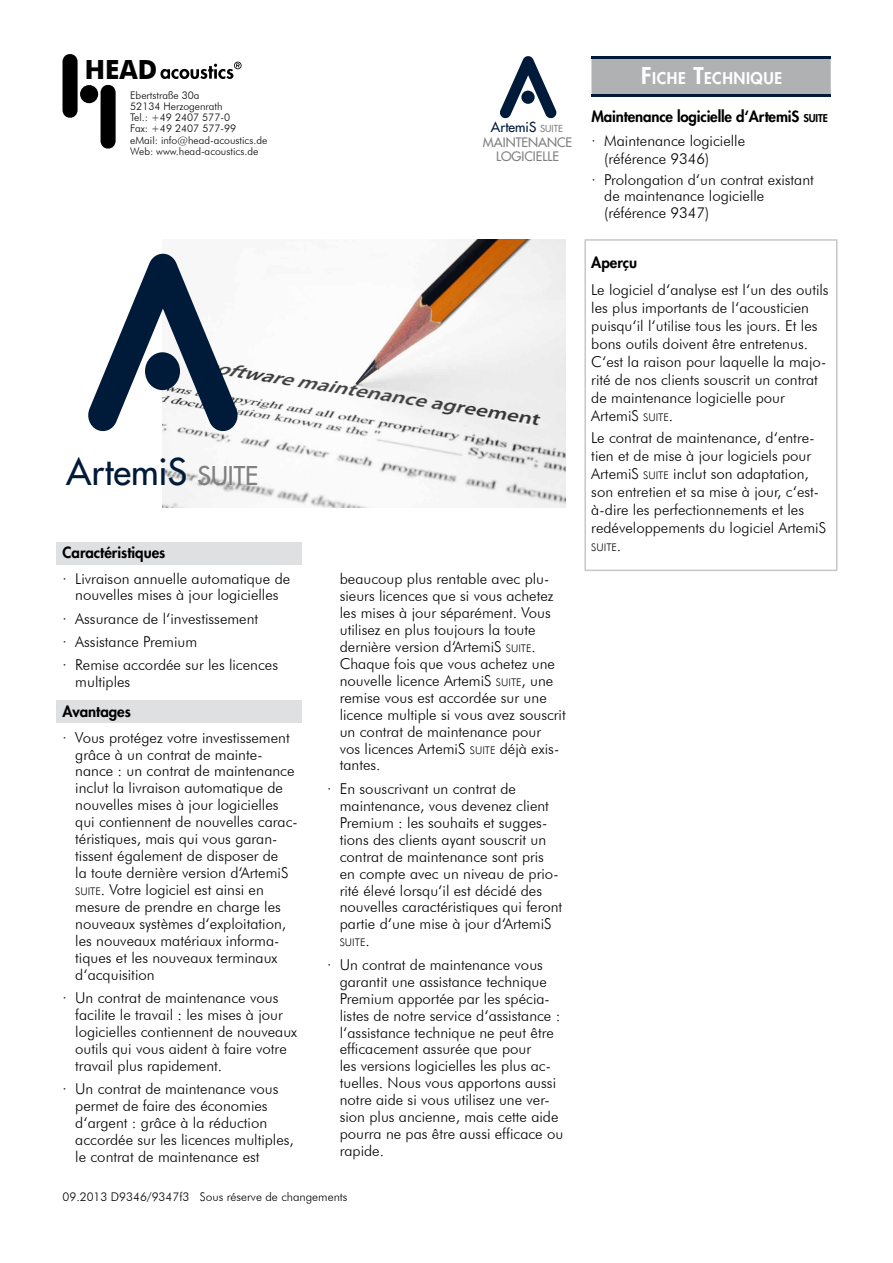
<style>
.page{position:relative;width:893px;height:1263px;background:#fff}
.page>*{position:absolute;margin:0;border:0;box-sizing:border-box;transform-origin:0 0}
.t1{font:36px "Futura";color:#001a39}
.t2{font:700 26.4px "Futura BT";color:#000;scale:.96 1}
.t3{font:800 15.75px "Futura";letter-spacing:.035em;color:#fff}
.t4{font:300 15px/17px "Futura BT";color:#000}
.t5{font:800 15px "Futura";color:#000}
.t6{font:13.5px "Futura";color:#001a39}
.t7{font:12.75px/13.5px "Futura";color:#808080;text-align:center}
.t8{font:300 12px "Futura BT";color:#000}
.t9{font:300 10.5px/11.2px "Futura BT";color:#000}
.t10{font:300 10.5px "Futura BT";color:#000}
.s1{font-size:9.45px;color:#808080}
.s2{font-size:25.2px;color:#808080}
.s3{font-size:10.5px}
.s4{font-size:15px}
.s5{font-size:22.5px}
</style>
<div class="page">
<div style="left:584px;top:239px;width:253px;height:332px;border:2px solid #c6c7c8"></div>
<div style="left:56px;top:700px;width:245px;height:23px;background:#dfe0e1"></div>
<div style="left:56px;top:542px;width:246px;height:22px;background:#dfe0e1"></div>
<svg style="left:101px;top:84px;width:15px;height:65px"></svg>
<svg style="left:63px;top:54px;width:15px;height:64px"></svg>
<div style="left:80px;top:85px;width:18px;height:18px;background:#000;border-radius:50%"></div>
<svg style="left:160px;top:62px;width:82px;height:17px"></svg>
<svg style="left:500px;top:56px;width:57px;height:63px"></svg>
<img style="left:163px;top:239px;width:403px;height:269px">
<svg style="left:88px;top:254px;width:152px;height:179px"></svg>
<div style="left:591px;top:58px;width:240px;height:37px;background:#b0b1b3"></div>
<hr style="left:591px;top:95px;width:240px;height:2px;background:#001a39">
<hr style="left:591px;top:56px;width:240px;height:2px;background:#001a39">
<h2 class="t2" style="left:85px;top:54px;width:77px">HEAD</h2>
<p class="t9" style="left:130px;top:89px;width:139px">Ebertstraße 30a<br>52134 Herzogenrath<br>Tel.: +49 2407 577-0<br>Fax: +49 2407 577-99<br>eMail: info@head-acoustics.de<br>Web: www.head-acoustics.de</p>
<p class="t6" style="left:491px;top:118px;width:74px">ARTEMIS <span class="s1">SUITE</span></p>
<p class="t7" style="left:483px;top:135px;width:91px">MAINTENANCE<br>LOGICIELLE</p>
<h1 class="t1" style="left:66px;top:449px;width:194px">ARTEMIS <span class="s2">SUITE</span></h1>
<p class="t5" style="left:63px;top:542px;width:104px">Caractéristiques</p>
<p class="t4" style="left:63px;top:570px;width:229px;text-align:center">· Livraison annuelle automatique de nouvelles mises à jour logicielles</p>
<p class="t4" style="left:63px;top:607px;width:217px;line-height:23.4px">· Assurance de l‘investissement<br>· Assistance Premium<br>· Remise accordée sur les licences</p>
<p class="t4" style="left:75px;top:673px;width:57px">multiples</p>
<p class="t5" style="left:63px;top:701px;width:70px">Avantages</p>
<p class="t4" style="left:75px;top:729px;width:224px;text-indent:-13px">· Vous protégez votre investissement grâce à un contrat de mainte&shy;nance : un contrat de maintenance inclut la livraison automatique de nouvelles mises à jour logicielles qui contiennent de nouvelles carac&shy;téristiques, mais qui vous garan&shy;tissent également de disposer de<br>la toute dernière version d‘ArtemiS<br><span class="s3">SUITE</span>. Votre logiciel est ainsi en mesure de prendre en charge les nouveaux systèmes d‘exploitation, les nouveaux matériaux informa&shy;tiques et les nouveaux terminaux d‘acquisition</p>
<p class="t4" style="left:75px;top:989px;width:223px;text-indent:-13px">· Un contrat de maintenance vous facilite le travail : les mises à jour logicielles contiennent de nouveaux outils qui vous aident à faire votre travail plus rapidement.</p>
<p class="t4" style="left:75px;top:1080px;width:220px;text-indent:-13px">· Un contrat de maintenance vous permet de faire des économies d‘argent : grâce à la réduction accordée sur les licences multiples, le contrat de maintenance est</p>
<p class="t4" style="left:340px;top:570px;width:228px">beaucoup plus rentable avec plu&shy;sieurs licences que si vous achetez les mises à jour séparément. Vous utilisez en plus toujours la toute dernière version d‘ArtemiS <span class="s3">SUITE</span>.<br>Chaque fois que vous achetez une nouvelle licence ArtemiS <span class="s3">SUITE</span>, une remise vous est accordée sur une licence multiple si vous avez souscrit un contrat de maintenance pour<br>vos licences ArtemiS <span class="s3">SUITE</span> déjà exis&shy;tantes.</p>
<p class="t4" style="left:340px;top:780px;width:224px;text-indent:-13px">· En souscrivant un contrat de maintenance, vous devenez client Premium : les souhaits et sugges&shy;tions des clients ayant souscrit un contrat de maintenance sont pris en compte avec un niveau de prio&shy;rité élevé lorsqu‘il est décidé des nouvelles caractéristiques qui feront partie d‘une mise à jour d‘ArtemiS</p>
<p class="t10" style="left:340px;top:936px;width:31px">SUITE<span class="s4">.</span></p>
<p class="t4" style="left:340px;top:956px;width:225px;text-indent:-13px">· Un contrat de maintenance vous garantit une assistance technique<br>Premium apportée par les spécia&shy;listes de notre service d‘assistance : l‘assistance technique ne peut être efficacement assurée que pour<br>les versions logicielles les plus ac&shy;tuelles. Nous vous apportons aussi notre aide si vous utilisez une ver&shy;sion plus ancienne, mais cette aide pourra ne pas être aussi efficace ou rapide.</p>
<p class="t8" style="left:63px;top:1189px;width:286px">09.2013 D9346/9347f3 Sous réserve de changements</p>
<p class="t3" style="left:641px;top:67px;width:142px"><span class="s5">F</span>ICHE <span class="s5">T</span>ECHNIQUE</p>
<p class="t5" style="left:591px;top:106px;width:238px">Maintenance logicielle d‘ArtemiS <span class="s3">SUITE</span></p>
<p class="t4" style="left:604px;top:132px;width:142px;line-height:18px;text-indent:-13px">· Maintenance logicielle (référence 9346)</p>
<p class="t4" style="left:604px;top:171px;width:211px;line-height:16.5px;text-indent:-13px">· Prolongation d‘un contrat existant de maintenance logicielle (référence 9347)</p>
<p class="t5" style="left:591px;top:253px;width:47px">Aperçu</p>
<p class="t4" style="left:591px;top:280px;width:239px;line-height:18px">Le logiciel d‘analyse est l‘un des outils les plus importants de l‘acousticien puisqu‘il l‘utilise tous les jours. Et les bons outils doivent être entretenus.<br>C‘est la raison pour laquelle la majo&shy;rité de nos clients souscrit un contrat de maintenance logicielle pour ArtemiS <span class="s3">SUITE</span>.</p>
<p class="t4" style="left:591px;top:428px;width:236px;line-height:18px">Le contrat de maintenance, d‘entre&shy;tien et de mise à jour logiciels pour ArtemiS <span class="s3">SUITE</span> inclut son adaptation, son entretien et sa mise à jour, c‘est&shy;à-dire les perfectionnements et les redéveloppements du logiciel ArtemiS</p>
<p class="t10" style="left:591px;top:541px;width:31px">SUITE<span class="s4">.</span></p>
</div>
